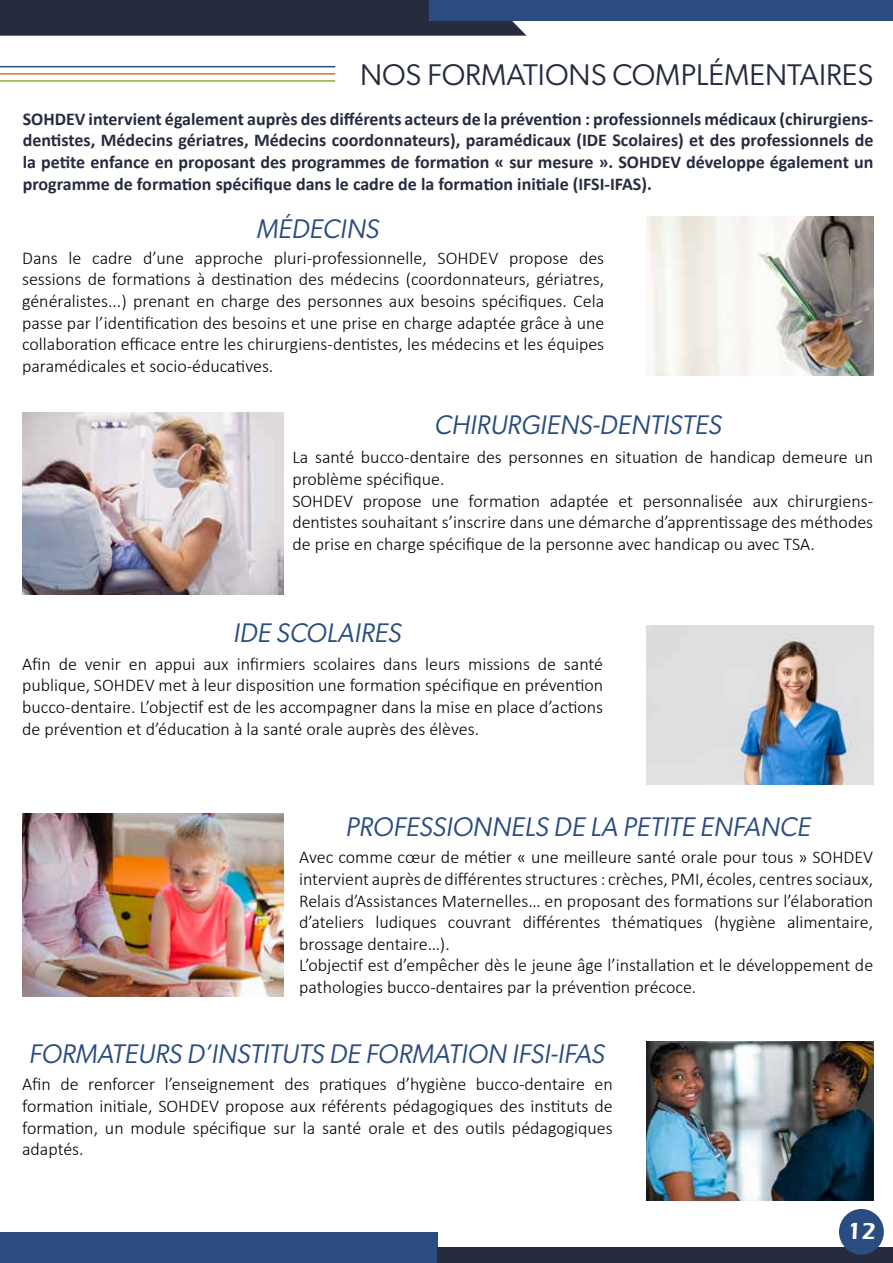
<style>
.page{position:relative;width:893px;height:1263px;background:#fff}
.page>*{position:absolute;margin:0;border:0;box-sizing:border-box;transform-origin:0 0}
.t1{font:30px "Gibson";color:#272b3f}
.t2{font:italic 27px "Gibson";color:#2a4c80}
.t3{font:600 24px "Eras ITC";color:#fff}
.t4{font:300 18px/21.6px "Calibri";color:#000;text-align:justify}
.t5{font:700 18px/21.6px "Calibri";color:#272b3f;text-align:justify}
</style>
<div class="page">
<div style="left:0;top:0;width:527px;height:36px;background:#272b3f"></div>
<div style="left:429px;top:0;width:464px;height:21px;background:#2a4c80"></div>
<img style="left:646px;top:216px;width:227px;height:160px">
<img style="left:23px;top:412px;width:261px;height:183px">
<img style="left:646px;top:625px;width:227px;height:160px">
<img style="left:23px;top:814px;width:261px;height:183px">
<img style="left:646px;top:1041px;width:227px;height:159px">
<hr style="left:0;top:66px;width:335px;height:1px;background:#2a4c80">
<hr style="left:0;top:73px;width:335px;height:2px;background:#ea663b">
<hr style="left:0;top:80px;width:335px;height:2px;background:#89b234">
<div style="left:0;top:1232px;width:437px;height:31px;background:#2a4c80"></div>
<div style="left:437px;top:1247px;width:456px;height:16px;background:#272b3f"></div>
<div style="left:839px;top:1209px;width:45px;height:46px;background:#2a4c80;border-radius:50%"></div>
<h1 class="t1" style="left:360px;top:57px;width:515px">NOS FORMATIONS COMPLÉMENTAIRES</h1>
<p class="t5" style="left:23px;top:108px;width:852px">SOHDEV intervient également auprès des différents acteurs de la prévention : professionnels médicaux (chirurgiens&shy;dentistes, Médecins gériatres, Médecins coordonnateurs), paramédicaux (IDE Scolaires) et des professionnels de la petite enfance en proposant des programmes de formation « sur mesure ». SOHDEV développe également un programme de formation spécifique dans le cadre de la formation initiale (IFSI-IFAS).</p>
<h2 class="t2" style="left:256px;top:213px;width:124px">MÉDECINS</h2>
<p class="t4" style="left:22px;top:247px;width:584px">Dans le cadre d’une approche pluri-professionnelle, SOHDEV propose des sessions de formations à destination des médecins (coordonnateurs, gériatres, généralistes...) prenant en charge des personnes aux besoins spécifiques. Cela passe par l’identification des besoins et une prise en charge adaptée grâce à une collaboration efficace entre les chirurgiens-dentistes, les médecins et les équipes paramédicales et socio-éducatives.</p>
<h2 class="t2" style="left:435px;top:409px;width:289px">CHIRURGIENS-DENTISTES</h2>
<p class="t4" style="left:292px;top:446px;width:582px;text-align:left">La santé bucco-dentaire des personnes en situation de handicap demeure un problème spécifique.<br>SOHDEV propose une formation adaptée et personnalisée aux chirurgiens&shy;dentistes souhaitant s’inscrire dans une démarche d’apprentissage des méthodes de prise en charge spécifique de la personne avec handicap ou avec TSA.</p>
<h2 class="t2" style="left:233px;top:616px;width:169px">IDE SCOLAIRES</h2>
<p class="t4" style="left:22px;top:653px;width:583px">Afin de venir en appui aux infirmiers scolaires dans leurs missions de santé publique, SOHDEV met à leur disposition une formation spécifique en prévention bucco-dentaire. L’objectif est de les accompagner dans la mise en place d’actions de prévention et d’éducation à la santé orale auprès des élèves.</p>
<h2 class="t2" style="left:346px;top:810px;width:466px">PROFESSIONNELS DE LA PETITE ENFANCE</h2>
<p class="t4" style="left:299px;top:846px;width:576px;text-align:left">Avec comme cœur de métier « une meilleure santé orale pour tous » SOHDEV intervient auprès de différentes structures : crèches, PMI, écoles, centres sociaux, Relais d’Assistances Maternelles… en proposant des formations sur l’élaboration d’ateliers ludiques couvrant différentes thématiques (hygiène alimentaire, brossage dentaire…).<br>L’objectif est d’empêcher dès le jeune âge l’installation et le développement de pathologies bucco-dentaires par la prévention précoce.</p>
<h2 class="t2" style="left:29px;top:1038px;width:577px">FORMATEURS D’INSTITUTS DE FORMATION IFSI-IFAS</h2>
<p class="t4" style="left:22px;top:1073px;width:592px">Afin de renforcer l’enseignement des pratiques d’hygiène bucco-dentaire en formation initiale, SOHDEV propose aux référents pédagogiques des instituts de formation, un module spécifique sur la santé orale et des outils pédagogiques adaptés.</p>
<h3 class="t3" style="left:847px;top:1218px;width:31px">12</h3>
</div>
